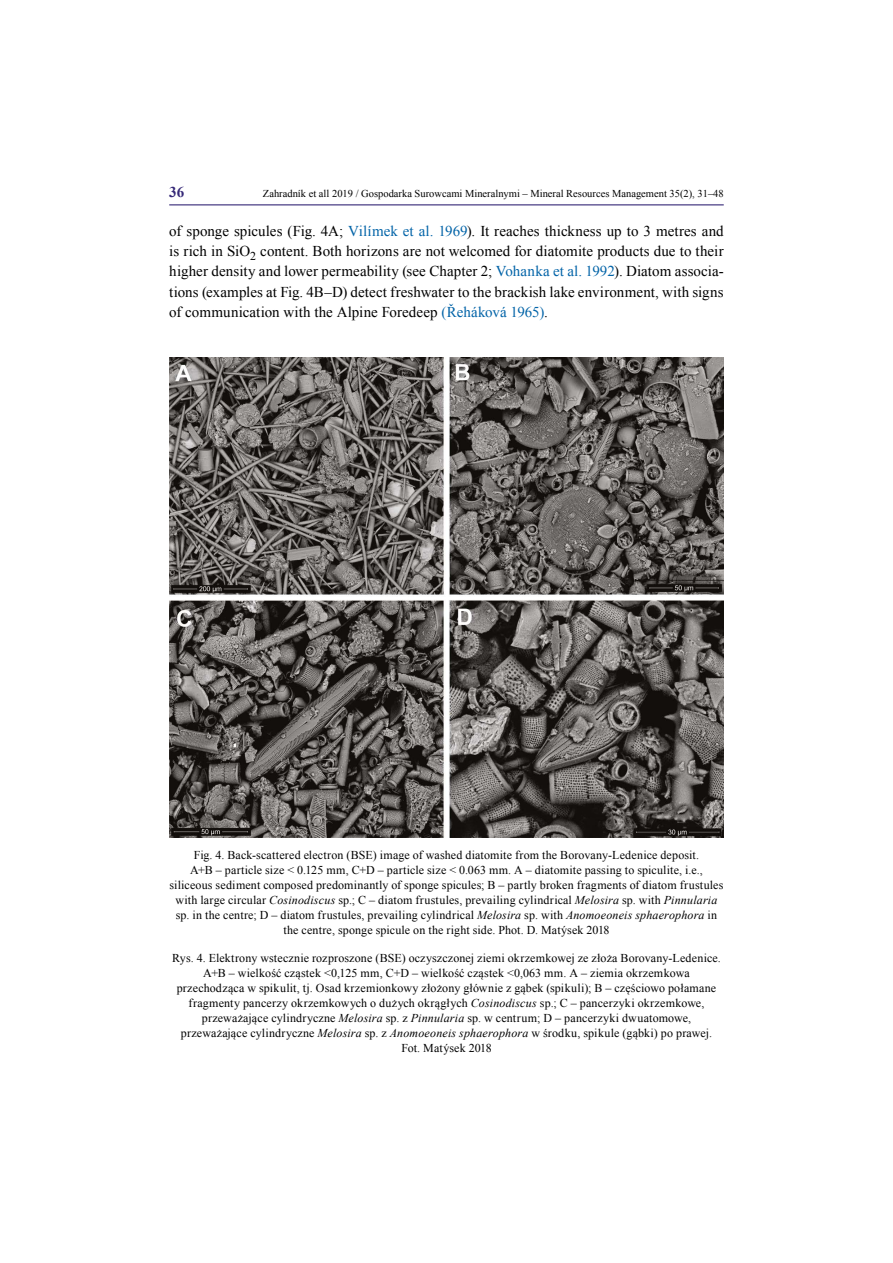
<style>
.page{position:relative;width:893px;height:1263px;background:#fff}
.page>*{position:absolute;margin:0;border:0;box-sizing:border-box;transform-origin:0 0}
.t1{font:15px/20.4px "Times New Roman";color:#000;text-align:justify}
.t2{font:700 15px "Times New Roman";color:#362978}
.t3{font:12px/15px "Times New Roman";letter-spacing:.015em;color:#000;text-align:center}
.t4{font:10.5px "Times New Roman";color:#000}
.s1{color:#0364a8}
.s2{font-style:italic}
</style>
<div class="page">
<hr style="left:169px;top:204px;width:555px;height:1px;background:#362978">
<img style="left:169px;top:358px;width:555px;height:479px">
<p class="t2" style="left:169px;top:182px;width:16px">36</p>
<p class="t4" style="left:263px;top:186px;width:462px">Zahradník et all 2019 / Gospodarka Surowcami Mineralnymi – Mineral Resources Management 35(2), 31–48</p>
<p class="t1" style="left:169px;top:220px;width:556px">of sponge spicules (Fig. 4A; <span class="s1">Vilímek et al. 1969</span>). It reaches thickness up to 3 metres and is rich in SiO<sub>2</sub> content. Both horizons are not welcomed for diatomite products due to their higher density and lower permeability (see Chapter 2; <span class="s1">Vohanka et al. 1992</span>). Diatom associa&shy;tions (examples at Fig. 4B–D) detect freshwater to the brackish lake environment, with signs of communication with the Alpine Foredeep <span class="s1">(Řeháková 1965)</span>.</p>
<p class="t3" style="left:169px;top:847px;width:556px">Fig. 4. Back-scattered electron (BSE) image of washed diatomite from the Borovany-Ledenice deposit.<br>A+B – particle size &lt; 0.125 mm, C+D – particle size &lt; 0.063 mm. A – diatomite passing to spiculite, i.e., siliceous sediment composed predominantly of sponge spicules; B – partly broken fragments of diatom frustules with large circular <span class="s2">Cosinodiscus</span> sp.; C – diatom frustules, prevailing cylindrical <span class="s2">Melosira</span> sp. with <span class="s2">Pinnularia </span>sp. in the centre; D – diatom frustules, prevailing cylindrical <span class="s2">Melosira</span> sp. with <span class="s2">Anomoeoneis sphaerophora</span> in the centre, sponge spicule on the right side. Phot. D. Matýsek 2018</p>
<p class="t3" style="left:172px;top:950px;width:550px">Rys. 4. Elektrony wstecznie rozproszone (BSE) oczyszczonej ziemi okrzemkowej ze złoża Borovany-Ledenice.<br>A+B – wielkość cząstek &lt;0,125 mm, C+D – wielkość cząstek &lt;0,063 mm. A – ziemia okrzemkowa przechodząca w spikulit, tj. Osad krzemionkowy złożony głównie z gąbek (spikuli); B – częściowo połamane fragmenty pancerzy okrzemkowych o dużych okrągłych <span class="s2">Cosinodiscus</span> sp.; C – pancerzyki okrzemkowe, przeważające cylindryczne <span class="s2">Melosira</span> sp. z <span class="s2">Pinnularia</span> sp. w centrum; D – pancerzyki dwuatomowe, przeważające cylindryczne <span class="s2">Melosira</span> sp. z <span class="s2">Anomoeoneis sphaerophora</span> w środku, spikule (gąbki) po prawej.<br>Fot. Matýsek 2018</p>
</div>
